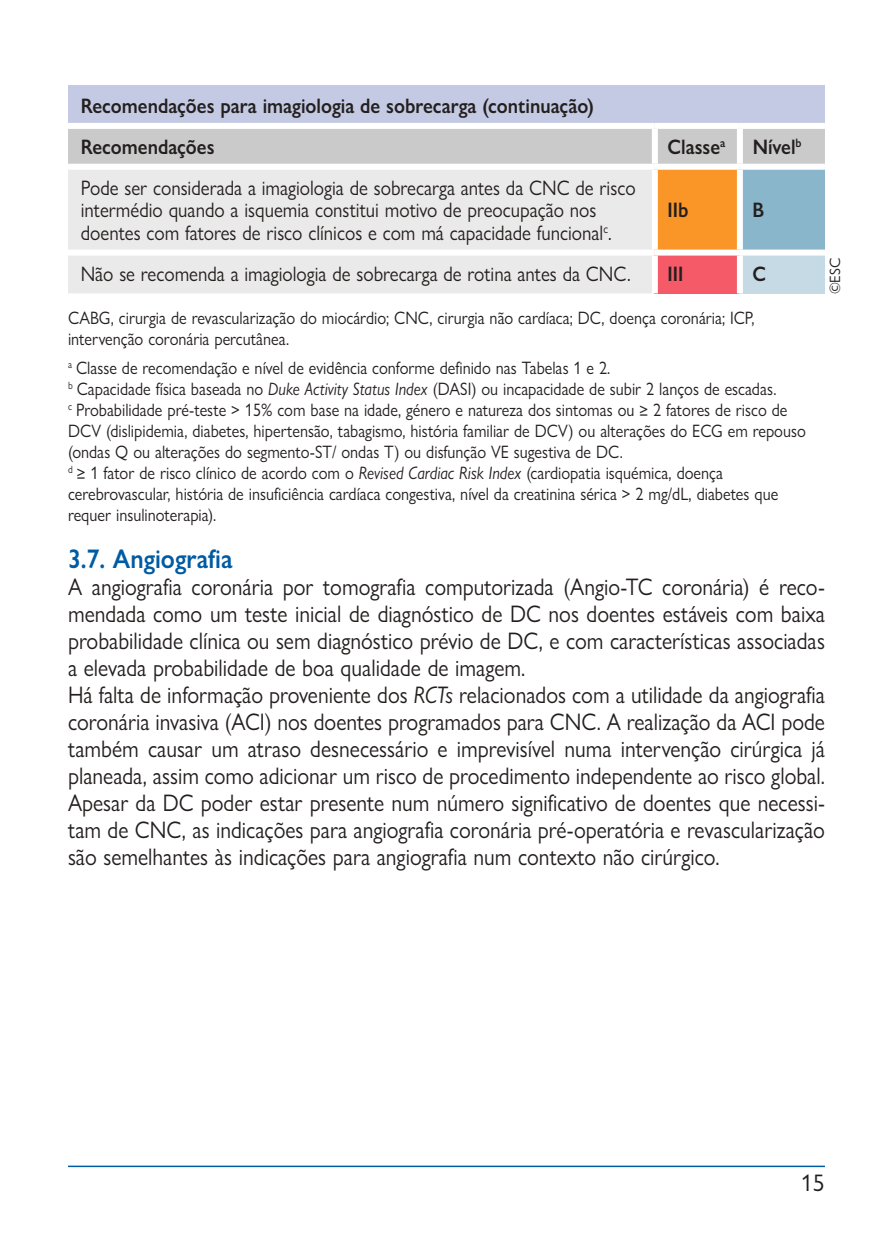
<style>
.page{position:relative;width:893px;height:1259px;background:#fff}
.page>*{position:absolute;margin:0;border:0;box-sizing:border-box;transform-origin:0 0}
.t1{font:600 27px "Gill Sans Nova";color:#005ba3;scale:.9 1}
.t2{font:24px/27px "Gill Sans Nova";color:#241f1f;scale:.9 1}
.t3{font:24px "Gill Sans Nova";color:#241f1f}
.t4{font:21px/22.5px "Gill Sans Nova";color:#241f1f;scale:.9 1}
.t5{font:600 21px/40.8px "Gill Sans Nova";color:#241f1f;scale:.9 1}
.t6{font:18px/21px "Gill Sans Nova";color:#241f1f;scale:.9 1}
.t7{font:15px "Gill Sans Nova";color:#241f1f}
.s1{font-style:italic}
</style>
<div class="page">
<hr style="left:68px;top:1165px;width:757px;height:2px;background:#005ba3">
<div style="left:68px;top:85px;width:757px;height:41px;background:#c4cae3"></div>
<div style="left:68px;top:129px;width:757px;height:35px;background:#cbcacb"></div>
<div style="left:68px;top:170px;width:584px;height:123px;background:#ebeaea"></div>
<div style="left:655px;top:167px;width:85px;height:86px;background:#fa9527"></div>
<div style="left:740px;top:167px;width:85px;height:86px;background:#89b6cb"></div>
<div style="left:655px;top:253px;width:85px;height:40px;background:#f45a67"></div>
<div style="left:740px;top:253px;width:85px;height:40px;background:#c5dae5"></div>
<div style="left:68px;top:123px;width:587px;height:6px;background:#fff"></div>
<div style="left:655px;top:123px;width:85px;height:6px;background:#fff"></div>
<div style="left:652px;top:129px;width:6px;height:35px;background:#fff"></div>
<div style="left:740px;top:123px;width:85px;height:6px;background:#fff"></div>
<div style="left:737px;top:129px;width:6px;height:35px;background:#fff"></div>
<div style="left:655px;top:164px;width:85px;height:6px;background:#fff"></div>
<div style="left:652px;top:170px;width:6px;height:80px;background:#fff"></div>
<div style="left:740px;top:164px;width:85px;height:6px;background:#fff"></div>
<div style="left:737px;top:170px;width:6px;height:80px;background:#fff"></div>
<div style="left:68px;top:250px;width:587px;height:6px;background:#fff"></div>
<div style="left:655px;top:250px;width:85px;height:6px;background:#fff"></div>
<div style="left:652px;top:256px;width:6px;height:37px;background:#fff"></div>
<div style="left:740px;top:250px;width:85px;height:6px;background:#fff"></div>
<div style="left:737px;top:256px;width:6px;height:37px;background:#fff"></div>
<p class="t5" style="left:81px;top:85px;width:572px">Recomendações para imagiologia de sobrecarga (continuação)<br>Recomendações</p>
<p class="t4" style="left:81px;top:176px;width:618px">Pode ser considerada a imagiologia de sobrecarga antes da CNC de risco intermédio quando a isquemia constitui motivo de preocupação nos doentes com fatores de risco clínicos e com má capacidade funcional<sup>c</sup>.</p>
<p class="t5" style="left:668px;top:126px;width:66px">Classe<sup>a</sup></p>
<p class="t5" style="left:753px;top:126px;width:56px">Nível<sup>b</sup></p>
<p class="t5" style="left:668px;top:190px;width:25px">IIb</p>
<p class="t5" style="left:753px;top:190px;width:14px">B</p>
<p class="t7" style="left:826px;top:294px;width:38px;rotate:-90deg">©ESC</p>
<p class="t4" style="left:81px;top:262px;width:612px">Não se recomenda a imagiologia de sobrecarga de rotina antes da CNC.</p>
<p class="t5" style="left:668px;top:253px;width:19px">III</p>
<p class="t5" style="left:753px;top:253px;width:17px">C</p>
<p class="t6" style="left:68px;top:307px;width:764px">CABG, cirurgia de revascularização do miocárdio; CNC, cirurgia não cardíaca; DC, doença coronária; ICP, intervenção coronária percutânea.</p>
<p class="t6" style="left:68px;top:357px;width:821px"><sup>a</sup> Classe de recomendação e nível de evidência conforme definido nas Tabelas 1 e 2.<br><sup>b</sup> Capacidade física baseada no <span class="s1">Duke Activity Status Index</span> (DASI) ou incapacidade de subir 2 lanços de escadas.<br><sup>c</sup> Probabilidade pré-teste &gt; 15% com base na idade, género e natureza dos sintomas ou ≥ 2 fatores de risco de DCV (dislipidemia, diabetes, hipertensão, tabagismo, história familiar de DCV) ou alterações do ECG em repouso (ondas Q ou alterações do segmento-ST/ ondas T) ou disfunção VE sugestiva de DC.<br><sup>d</sup> ≥ 1 fator de risco clínico de acordo com o <span class="s1">Revised Cardiac Risk Index</span> (cardiopatia isquémica, doença cerebrovascular, história de insuficiência cardíaca congestiva, nível da creatinina sérica &gt; 2 mg/dL, diabetes que requer insulinoterapia).</p>
<p class="t1" style="left:68px;top:542px;width:184px">3.7. Angiografia</p>
<p class="t2" style="left:68px;top:573px;width:843px">A angiografia coronária por tomografia computorizada (Angio-TC coronária) é reco&shy;mendada como um teste inicial de diagnóstico de DC nos doentes estáveis com baixa probabilidade clínica ou sem diagnóstico prévio de DC, e com características associadas a elevada probabilidade de boa qualidade de imagem.<br>Há falta de informação proveniente dos <span class="s1">RCTs</span> relacionados com a utilidade da angiografia coronária invasiva (ACI) nos doentes programados para CNC. A realização da ACI pode também causar um atraso desnecessário e imprevisível numa intervenção cirúrgica já planeada, assim como adicionar um risco de procedimento independente ao risco global.<br>Apesar da DC poder estar presente num número significativo de doentes que necessi&shy;tam de CNC, as indicações para angiografia coronária pré-operatória e revascularização são semelhantes às indicações para angiografia num contexto não cirúrgico.</p>
<p class="t3" style="left:801px;top:1168px;width:25px">15</p>
</div>
